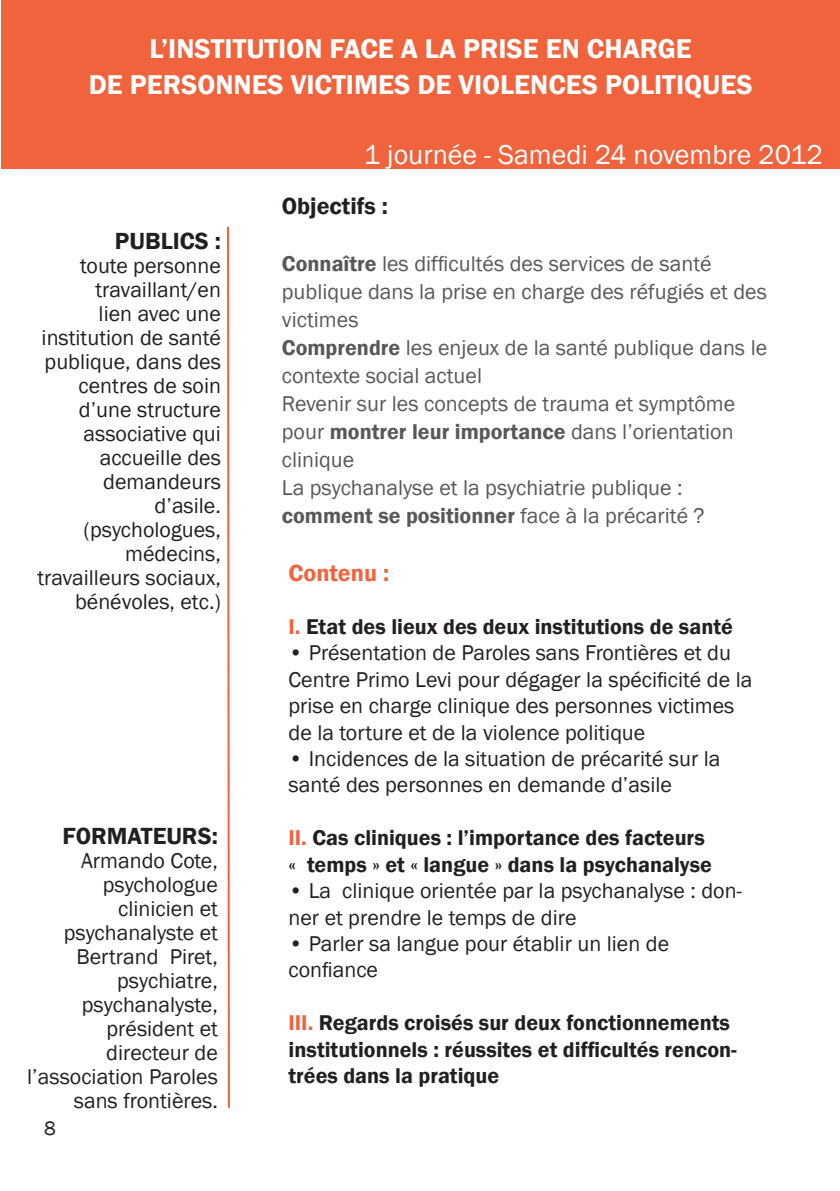
<style>
.page{position:relative;width:840px;height:1191px;background:#fff}
.page>*{position:absolute;margin:0;border:0;box-sizing:border-box;transform-origin:0 0}
.t1{font:600 28px "Franklin Gothic";color:#fff}
.t2{font:28px "Franklin Gothic";color:#fff}
.t3{font:600 24px "Franklin Gothic";color:#231f20}
.t4{font:600 24px "Franklin Gothic";color:#f1633c}
.t5{font:22px/24px "Franklin Gothic";color:#231f20}
.t6{font:22px/28px "Franklin Gothic";color:#57585a}
.t7{font:600 22px/26.4px "Franklin Gothic";color:#231f20}
.t8{font:20px "Franklin Gothic";color:#231f20}
.s1{font-weight:600}
.s2{color:#f1633c}
</style>
<div class="page">
<div style="left:1px;top:0;width:838px;height:168px;background:#f1633c"></div>
<svg style="left:227px;top:226px;width:3px;height:882px;background:#f5967c"></svg>
<p class="t1" style="left:149px;top:32px;width:543px">L’INSTITUTION FACE A LA PRISE EN CHARGE</p>
<p class="t1" style="left:89px;top:68px;width:665px">DE PERSONNES VICTIMES DE VIOLENCES POLITIQUES</p>
<p class="t3" style="left:115px;top:226px;width:107px">PUBLICS :</p>
<p class="t5" style="left:37px;top:254px;width:185px;text-align:right">toute personne travaillant/en<br>lien avec une institution de santé publique, dans des centres de soin d’une structure associative qui accueille des demandeurs d’asile. (psychologues, médecins, travailleurs sociaux, bénévoles, etc.)</p>
<p class="t3" style="left:63px;top:820px;width:157px">FORMATEURS:</p>
<p class="t5" style="left:27px;top:848px;width:192px;text-align:right">Armando Cote, psychologue clinicien et psychanalyste et<br>Bertrand Piret, psychiatre, psychanalyste, président et directeur de l’association Paroles sans frontières.</p>
<p class="t8" style="left:44px;top:1116px;width:13px">8</p>
<p class="t2" style="left:363px;top:137px;width:460px">1 journée - Samedi 24 novembre 2012</p>
<p class="t3" style="left:282px;top:191px;width:108px">Objectifs :</p>
<p class="t6" style="left:282px;top:250px;width:486px"><span class="s1">Connaître</span> les difficultés des services de santé publique dans la prise en charge des réfugiés et des victimes</p>
<p class="t6" style="left:282px;top:334px;width:486px"><span class="s1">Comprendre</span> les enjeux de la santé publique dans le contexte social actuel</p>
<p class="t6" style="left:282px;top:390px;width:454px;text-align:justify">Revenir sur les concepts de trauma et symptôme pour <span class="s1">montrer leur importance</span> dans l’orientation clinique</p>
<p class="t6" style="left:282px;top:474px;width:424px">La psychanalyse et la psychiatrie publique : <span class="s1">comment se positionner</span> face à la précarité ?</p>
<p class="t4" style="left:288px;top:558px;width:102px">Contenu :</p>
<p class="t7" style="left:288px;top:614px;width:445px"><span class="s2">I.</span> Etat des lieux des deux institutions de santé</p>
<p class="t5" style="left:288px;top:640px;width:465px;line-height:26.4px">• Présentation de Paroles sans Frontières et du Centre Primo Levi pour dégager la spécificité de la prise en charge clinique des personnes victimes de la torture et de la violence politique</p>
<p class="t5" style="left:288px;top:746px;width:433px;line-height:26.4px">• Incidences de la situation de précarité sur la santé des personnes en demande d’asile</p>
<p class="t7" style="left:288px;top:825px;width:424px"><span class="s2">II.</span> Cas cliniques : l’importance des facteurs « temps » et « langue » dans la psychanalyse</p>
<p class="t5" style="left:288px;top:878px;width:455px;line-height:26.4px">• La clinique orientée par la psychanalyse : don&shy;ner et prendre le temps de dire</p>
<p class="t5" style="left:288px;top:931px;width:382px;line-height:26.4px">• Parler sa langue pour établir un lien de confiance</p>
<p class="t7" style="left:288px;top:1010px;width:449px"><span class="s2">III.</span> Regards croisés sur deux fonctionnements institutionnels : réussites et difficultés rencon&shy;trées dans la pratique</p>
</div>
